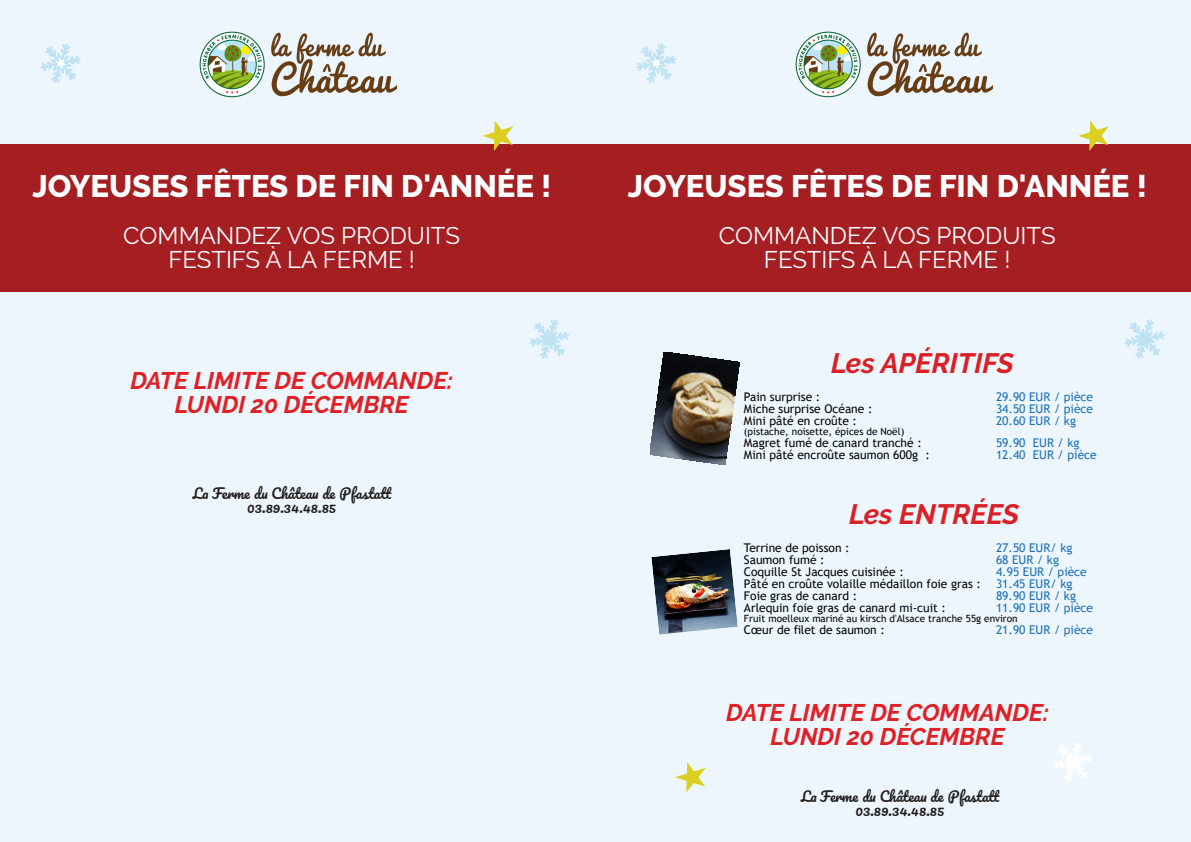
<style>
.page{position:relative;width:1191px;height:842px;background:#ecf6fc}
.page>*{position:absolute;margin:0;border:0;box-sizing:border-box;transform-origin:0 0}
.t1{font:800 31px "Raleway";color:#fff}
.t2{font:italic 700 28px "Raleway";color:#da1f27}
.t3{font:italic 700 24px/24px "Raleway";color:#e12025;text-align:center}
.t4{font:24px/24px "Raleway";color:#fff;text-align:center}
.t5{font:14px/14px "Pacifico";color:#231f20;text-align:center}
.t6{font:12px "Trebuchet MS";color:#070504}
.t7{font:12px "Trebuchet MS";color:#1d70b8}
.t8{font:10px "Trebuchet MS";color:#070504}
</style>
<div class="page">
<div style="left:595px;top:144px;width:596px;height:148px;background:#a51e22"></div>
<img style="left:795px;top:31px;width:197px;height:67px">
<svg style="left:1125px;top:319px;width:40px;height:40px"></svg>
<svg style="left:636px;top:43px;width:40px;height:40px"></svg>
<svg style="left:1053px;top:742px;width:40px;height:39px"></svg>
<svg style="left:1078px;top:121px;width:31px;height:30px"></svg>
<svg style="left:675px;top:762px;width:31px;height:30px"></svg>
<div style="left:0;top:144px;width:595px;height:148px;background:#a51e22"></div>
<img style="left:199px;top:31px;width:198px;height:67px">
<svg style="left:529px;top:319px;width:40px;height:40px"></svg>
<svg style="left:41px;top:43px;width:40px;height:40px"></svg>
<svg style="left:482px;top:121px;width:31px;height:30px"></svg>
<img style="left:650px;top:352px;width:89px;height:113px">
<img style="left:651px;top:549px;width:87px;height:86px">
<h1 class="t1" style="left:32px;top:168px;width:521px">JOYEUSES FÊTES DE FIN D'ANNÉE !</h1>
<h3 class="t4" style="left:123px;top:224px;width:338px">COMMANDEZ VOS PRODUITS<br>FESTIFS À LA FERME !</h3>
<h3 class="t3" style="left:130px;top:368px;width:324px">DATE LIMITE DE COMMANDE:<br>LUNDI 20 DÉCEMBRE</h3>
<p class="t5" style="left:193px;top:487px;width:199px">La Ferme du Château de Pfastatt<br>03.89.34.48.85</p>
<h1 class="t1" style="left:628px;top:168px;width:521px">JOYEUSES FÊTES DE FIN D'ANNÉE !</h1>
<h3 class="t4" style="left:719px;top:224px;width:338px">COMMANDEZ VOS PRODUITS<br>FESTIFS À LA FERME !</h3>
<h2 class="t2" style="left:831px;top:347px;width:184px">Les APÉRITIFS</h2>
<p class="t6" style="left:744px;top:393px;width:78px">Pain surprise :</p>
<p class="t7" style="left:996px;top:393px;width:99px">29.90 EUR / pièce</p>
<p class="t6" style="left:744px;top:405px;width:130px">Miche surprise Océane :</p>
<p class="t7" style="left:996px;top:405px;width:99px">34.50 EUR / pièce</p>
<p class="t6" style="left:744px;top:417px;width:115px">Mini pâté en croûte :</p>
<p class="t7" style="left:996px;top:417px;width:81px">20.60 EUR / kg</p>
<p class="t8" style="left:744px;top:428px;width:162px">(pistache, noisette, épices de Noël)</p>
<p class="t6" style="left:744px;top:439px;width:179px">Magret fumé de canard tranché :</p>
<p class="t7" style="left:996px;top:439px;width:85px">59.90 EUR / kg</p>
<p class="t6" style="left:744px;top:451px;width:187px">Mini pâté encroûte saumon 600g :</p>
<p class="t7" style="left:996px;top:451px;width:102px">12.40 EUR / pièce</p>
<h2 class="t2" style="left:849px;top:498px;width:171px">Les ENTRÉES</h2>
<p class="t6" style="left:744px;top:543px;width:107px">Terrine de poisson :</p>
<p class="t7" style="left:996px;top:543px;width:78px">27.50 EUR/ kg</p>
<p class="t6" style="left:744px;top:555px;width:82px">Saumon fumé :</p>
<p class="t7" style="left:996px;top:555px;width:64px">68 EUR / kg</p>
<p class="t6" style="left:744px;top:567px;width:161px">Coquille St Jacques cuisinée :</p>
<p class="t7" style="left:996px;top:567px;width:92px">4.95 EUR / pièce</p>
<p class="t6" style="left:744px;top:579px;width:238px">Pâté en croûte volaille médaillon foie gras :</p>
<p class="t7" style="left:996px;top:579px;width:78px">31.45 EUR/ kg</p>
<p class="t6" style="left:744px;top:591px;width:115px">Foie gras de canard :</p>
<p class="t7" style="left:996px;top:591px;width:81px">89.90 EUR / kg</p>
<p class="t6" style="left:744px;top:603px;width:203px">Arlequin foie gras de canard mi-cuit :</p>
<p class="t7" style="left:996px;top:603px;width:99px">11.90 EUR / pièce</p>
<p class="t8" style="left:744px;top:615px;width:275px">Fruit moelleux mariné au kirsch d'Alsace tranche 55g environ</p>
<p class="t6" style="left:744px;top:625px;width:142px">Cœur de filet de saumon :</p>
<p class="t7" style="left:996px;top:625px;width:99px">21.90 EUR / pièce</p>
<h3 class="t3" style="left:726px;top:701px;width:324px">DATE LIMITE DE COMMANDE:<br>LUNDI 20 DÉCEMBRE</h3>
<p class="t5" style="left:801px;top:791px;width:199px">La Ferme du Château de Pfastatt<br>03.89.34.48.85</p>
</div>
